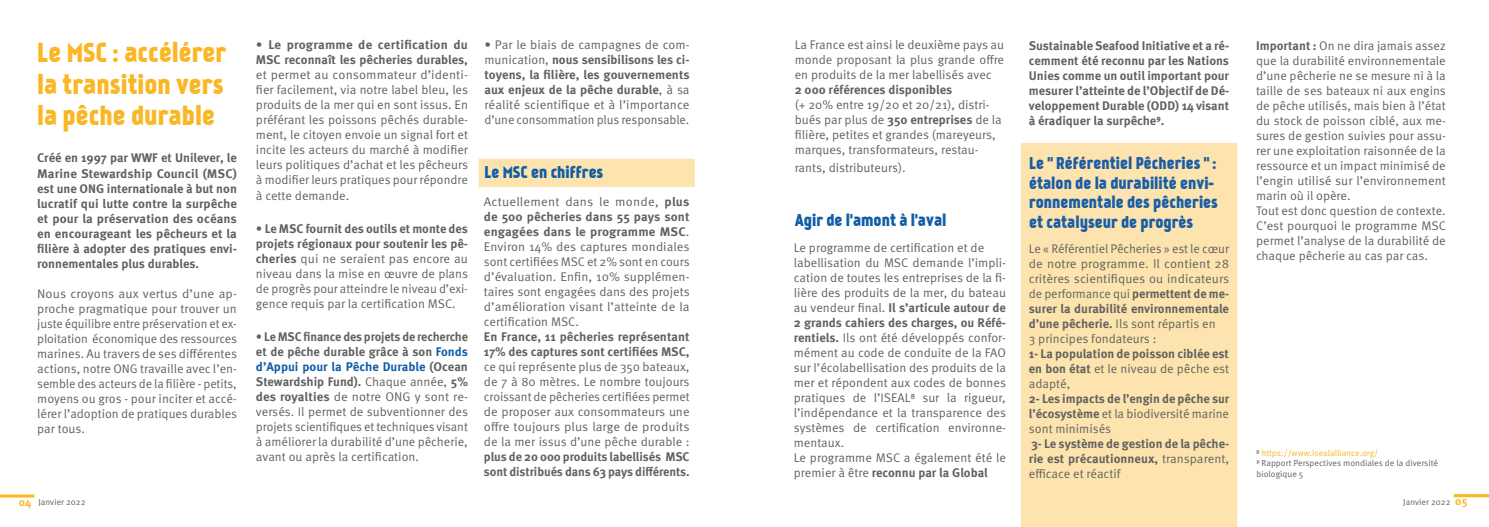
<style>
.page{position:relative;width:1489px;height:527px;background:#fff}
.page>*{position:absolute;margin:0;border:0;box-sizing:border-box;transform-origin:0 0}
.t1{font:26.25px/31.5px "Kankin";color:#fab725;text-align:justify}
.t2{font:16.25px/19.5px "Kankin";color:#1a5da7}
.t3{font:16.25px "Kankin";color:#125da7}
.t4{font:12.5px/15px "Meta Pro";color:#616260;text-align:justify}
.t5{font:700 12.5px/15px "Meta Pro";color:#616260;text-align:justify}
.t6{font:700 11.25px "Meta Pro";color:#fab725}
.t7{font:8.75px/10.5px "Meta Pro";color:#616260}
.s1{font-weight:400}
.s2{font-weight:700}
.s3{font-weight:700;color:#125da7}
.s4{color:#fff}
.s5{color:#fab725}
</style>
<div class="page">
<svg style="left:1453px;top:494px;width:35px;height:2px"></svg>
<svg style="left:0;top:494px;width:34px;height:3px"></svg>
<div style="left:478px;top:159px;width:216px;height:28px;background:#fde4ae"></div>
<div style="left:1021px;top:143px;width:216px;height:383px;background:#fde4ae"></div>
<h1 class="t1" style="left:37px;top:37px;width:191px">Le MSC : accélérer la transition vers la pêche durable</h1>
<p class="t5" style="left:256px;top:38px;width:213px"><span class="s1">•</span> Le programme de certification du<br>MSC reconnaît les pêcheries durables,</p>
<p class="t4" style="left:256px;top:68px;width:214px">et permet au consommateur d’identi&shy;fier facilement, via notre label bleu, les produits de la mer qui en sont issus. En préférant les poissons pêchés durable&shy;ment, le citoyen envoie un signal fort et incite les acteurs du marché à modifier leurs politiques d’achat et les pêcheurs à modifier leurs pratiques pour répondre à cette demande.</p>
<p class="t4" style="left:256px;top:221px;width:214px">• <span class="s2">Le MSC fournit des outils et monte des projets régionaux pour soutenir les pê&shy;cheries</span> qui ne seraient pas encore au niveau dans la mise en œuvre de plans de progrès pour atteindre le niveau d’exi&shy;gence requis par la certification MSC.</p>
<p class="t4" style="left:256px;top:329px;width:214px">• <span class="s2">Le MSC finance des projets de recherche et de pêche durable grâce à son</span> <span class="s3">Fonds d’Appui pour la Pêche Durable</span> <span class="s2">(Ocean Stewardship Fund).</span> Chaque année, <span class="s2">5% des royalties</span> de notre ONG y sont re&shy;versés. Il permet de subventionner des projets scientifiques et techniques visant à améliorer la durabilité d’une pêcherie, avant ou après la certification. <span class="s4">orer</span></p>
<p class="t5" style="left:37px;top:151px;width:201px">Créé en 1997 par WWF et Unilever, le Marine Stewardship Council (MSC) est une ONG internationale à but non lucratif qui lutte contre la surpêche et pour la préservation des océans en encourageant les pêcheurs et la filière à adopter des pratiques envi&shy;ronnementales plus durables.</p>
<p class="t4" style="left:37px;top:286px;width:201px">Nous croyons aux vertus d’une ap&shy;proche pragmatique pour trouver un juste équilibre entre préservation et ex&shy;ploitation économique des ressources marines. Au travers de ses différentes actions, notre ONG travaille avec l’en&shy;semble des acteurs de la filière - petits, moyens ou gros - pour inciter et accé&shy;lérer l’adoption de pratiques durables par tous.</p>
<p class="t4" style="left:484px;top:38px;width:207px">• Par le biais de campagnes de com&shy;munication, <span class="s2">nous sensibilisons les ci&shy;toyens, la filière, les gouvernements aux enjeux de la pêche durable</span>, à sa réalité scientifique et à l’importance d’une consommation plus responsable.</p>
<h2 class="t3" style="left:484px;top:162px;width:120px">Le MSC en chiffres</h2>
<p class="t4" style="left:484px;top:194px;width:207px">Actuellement dans le monde, <span class="s2">plus de 500 pêcheries dans 55 pays sont engagées dans le programme MSC</span>.<br>Environ 14% des captures mondiales sont certifiées MSC et 2% sont en cours d’évaluation. Enfin, 10% supplémen&shy;taires sont engagées dans des projets d’amélioration visant l’atteinte de la certification MSC.</p>
<p class="t5" style="left:484px;top:329px;width:207px">En France, 11 pêcheries représentant<br>17% des captures sont certifiées MSC,</p>
<p class="t4" style="left:484px;top:359px;width:207px">ce qui représente plus de 350 bateaux, de 7 à 80 mètres. Le nombre toujours croissant de pêcheries certifiées permet de proposer aux consommateurs une offre toujours plus large de produits de la mer issus d’une pêche durable :</p>
<p class="t5" style="left:484px;top:449px;width:207px">plus de 20 000 produits labellisés MSC sont distribués dans 63 pays différents.</p>
<p class="t4" style="left:794px;top:38px;width:211px">La France est ainsi le deuxième pays au monde proposant la plus grande offre en produits de la mer labellisés avec</p>
<p class="t5" style="left:794px;top:83px;width:159px">2 000 références disponibles</p>
<p class="t4" style="left:794px;top:98px;width:208px;text-align:left">(+ 20% entre 19/20 et 20/21), distri&shy;bués par plus de <span class="s2">350 entreprises</span> de la filière, petites et grandes (mareyeurs, marques, transformateurs, restau-</p>
<p class="t4" style="left:794px;top:161px;width:112px">rants, distributeurs).</p>
<h2 class="t3" style="left:794px;top:210px;width:153px">Agir de l'amont à l'aval</h2>
<p class="t4" style="left:793px;top:240px;width:214px;text-align:left">Le programme de certification et de labellisation du MSC demande l’impli&shy;cation de toutes les entreprises de la fi&shy;lière des produits de la mer, du bateau au vendeur final. <span class="s2">Il s’articule autour de 2 grands cahiers des charges, ou Réfé&shy;rentiels.</span> Ils ont été développés confor&shy;mément au code de conduite de la FAO sur l’écolabellisation des produits de la mer et répondent aux codes de bonnes pratiques de l’ISEAL⁸ sur la rigueur, l’indépendance et la transparence des systèmes de certification environne&shy;mentaux.<br>Le programme MSC a également été le premier à être <span class="s2">reconnu par la Global</span></p>
<p class="t5" style="left:1028px;top:39px;width:202px">Sustainable Seafood Initiative et a ré&shy;cemment été reconnu par les Nations Unies comme un outil important pour mesurer l’atteinte de l’Objectif de Dé&shy;veloppement Durable (ODD) 14 visant à éradiquer la surpêche⁹.</p>
<h2 class="t2" style="left:1029px;top:153px;width:190px">Le " Référentiel Pêcheries " : étalon de la durabilité envi&shy;ronnementale des pêcheries et catalyseur de progrès</h2>
<p class="t4" style="left:1028px;top:241px;width:202px;text-align:left">Le « Référentiel Pêcheries » est le cœur de notre programme. Il contient 28 critères scientifiques ou indicateurs de performance qui <span class="s2">permettent de me&shy;surer la durabilité environnementale d’une pêcherie.</span> Ils sont répartis en<br>3 principes fondateurs :</p>
<p class="t5" style="left:1028px;top:346px;width:202px">1- La population de poisson ciblée est en bon état <span class="s1">et le niveau de pêche est adapté,</span></p>
<p class="t5" style="left:1028px;top:391px;width:202px">2- Les impacts de l’engin de pêche sur l’écosystème <span class="s1">et la biodiversité marine sont minimisés</span></p>
<p class="t5" style="left:1028px;top:436px;width:202px">3- Le système de gestion de la pêche&shy;rie est précautionneux, <span class="s1">transparent, efficace et réactif</span></p>
<p class="t4" style="left:1255px;top:38px;width:191px;text-align:left"><span class="s2">Important :</span> On ne dira jamais assez que la durabilité environnementale d’une pêcherie ne se mesure ni à la taille de ses bateaux ni aux engins de pêche utilisés, mais bien à l’état du stock de poisson ciblé, aux me&shy;sures de gestion suivies pour assu&shy;rer une exploitation raisonnée de la ressource et un impact minimisé de l’engin utilisé sur l’environnement marin où il opère.<br>Tout est donc question de contexte.<br>C’est pourquoi le programme MSC permet l’analyse de la durabilité de chaque pêcherie au cas par cas.</p>
<p class="t7" style="left:1256px;top:447px;width:183px">⁸ <span class="s5">https://www.isealalliance.org/<br></span>⁹ Rapport Perspectives mondiales de la diversité biologique 5</p>
<p class="t7" style="left:38px;top:496px;width:49px">Janvier 2022</p>
<p class="t7" style="left:1403px;top:496px;width:49px">Janvier 2022</p>
<p class="t6" style="left:1455px;top:494px;width:14px">05</p>
<p class="t6" style="left:19px;top:494px;width:14px">04</p>
</div>
